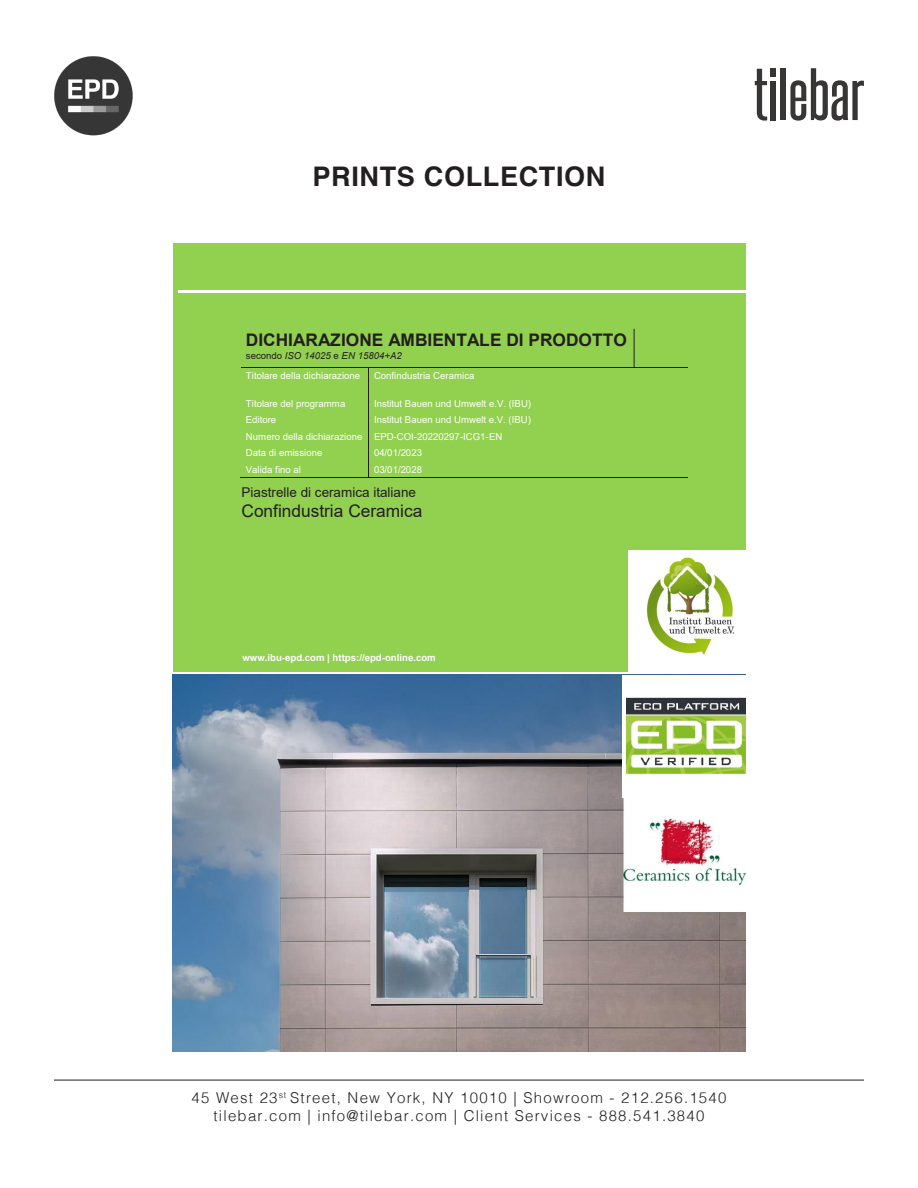
<style>
.page{position:relative;width:918px;height:1188px;background:#fff}
.page>*{position:absolute;margin:0;border:0;box-sizing:border-box;transform-origin:0 0}
.t1{font:700 27px "Helvetica";letter-spacing:.025em;color:#231f20}
.t2{font:700 17.25px "Arial";color:#231f20}
.t3{font:17.25px "Arial";color:#231f20}
.t4{font:300 15px/18px "Helvetica";letter-spacing:.08em;color:#231f20;text-align:center}
.t5{font:13.5px "Arial";color:#231f20}
.t6{font:9.6px/16.4px "Arial";color:#fff}
.t7{font:700 9.6px "Arial";color:#fff}
.s1{color:#231f20}
.s2{font-style:italic;color:#231f20}
</style>
<div class="page">
<hr style="left:54px;top:1080px;width:810px;height:1px;background:#231f20">
<div style="left:770px;top:68px;width:6px;height:8px;background:#383535"></div>
<svg style="left:755px;top:69px;width:12px;height:52px"></svg>
<div style="left:770px;top:81px;width:6px;height:39px;background:#383535"></div>
<div style="left:781px;top:68px;width:5px;height:52px;background:#383535"></div>
<svg style="left:790px;top:68px;width:74px;height:53px"></svg>
<img style="left:54px;top:56px;width:79px;height:80px">
<div style="left:173px;top:243px;width:572px;height:809px;background:#92d050"></div>
<hr style="left:241px;top:367px;width:127px;height:1px;background:#231f20">
<hr style="left:369px;top:367px;width:319px;height:1px;background:#231f20">
<hr style="left:240px;top:477px;width:128px;height:1px;background:#231f20">
<svg style="left:368px;top:367px;width:1px;height:111px"></svg>
<hr style="left:369px;top:477px;width:319px;height:1px;background:#231f20">
<img style="left:173px;top:675px;width:572px;height:376px">
<hr style="left:178px;top:290px;width:567px;height:3px;background:#fff">
<hr style="left:634px;top:329px;width:1px;height:38px;background:#231f20">
<div style="left:623px;top:675px;width:122px;height:123px;background:#fff"></div>
<img style="left:627px;top:697px;width:118px;height:78px">
<div style="left:628px;top:551px;width:117px;height:122px;background:#fff"></div>
<img style="left:645px;top:557px;width:90px;height:98px">
<p class="t1" style="left:313px;top:155px;width:294px">PRINTS COLLECTION</p>
<p class="t2" style="left:246px;top:328px;width:382px">DICHIARAZIONE AMBIENTALE DI PRODOTTO</p>
<p class="t6" style="left:246px;top:345px;width:157px;line-height:20.2px"><span class="s1">secondo</span> <span class="s2">ISO 14025</span> <span class="s1">e</span> <span class="s2">EN 15804+A2<br></span>Titolare della dichiarazione</p>
<p class="t6" style="left:374px;top:368px;width:102px">Confindustria Ceramica</p>
<p class="t6" style="left:246px;top:395px;width:101px">Titolare del programma</p>
<p class="t6" style="left:374px;top:395px;width:159px">Institut Bauen und Umwelt e.V. (IBU)</p>
<p class="t6" style="left:246px;top:412px;width:32px">Editore</p>
<p class="t6" style="left:246px;top:412px;width:287px;text-indent:128px">Institut Bauen und Umwelt e.V. (IBU)<br>Numero della dichiarazione EPD-COI-20220297-ICG1-EN<br>Data di emissione</p>
<p class="t6" style="left:374px;top:445px;width:50px">04/01/2023</p>
<p class="t6" style="left:246px;top:461px;width:56px">Valida fino al</p>
<p class="t6" style="left:374px;top:461px;width:50px">03/01/2028</p>
<p class="t5" style="left:242px;top:483px;width:176px">Piastrelle di ceramica italiane</p>
<p class="t3" style="left:242px;top:499px;width:182px">Confindustria Ceramica</p>
<p class="t7" style="left:242px;top:651px;width:195px">www.ibu-epd.com | https://epd-online.com</p>
<p class="t4" style="left:192px;top:1087px;width:536px">45 West 23<sup>st</sup> Street, New York, NY 10010 | Showroom - 212.256.1540 tilebar.com | info@tilebar.com | Client Services - 888.541.3840</p>
</div>
